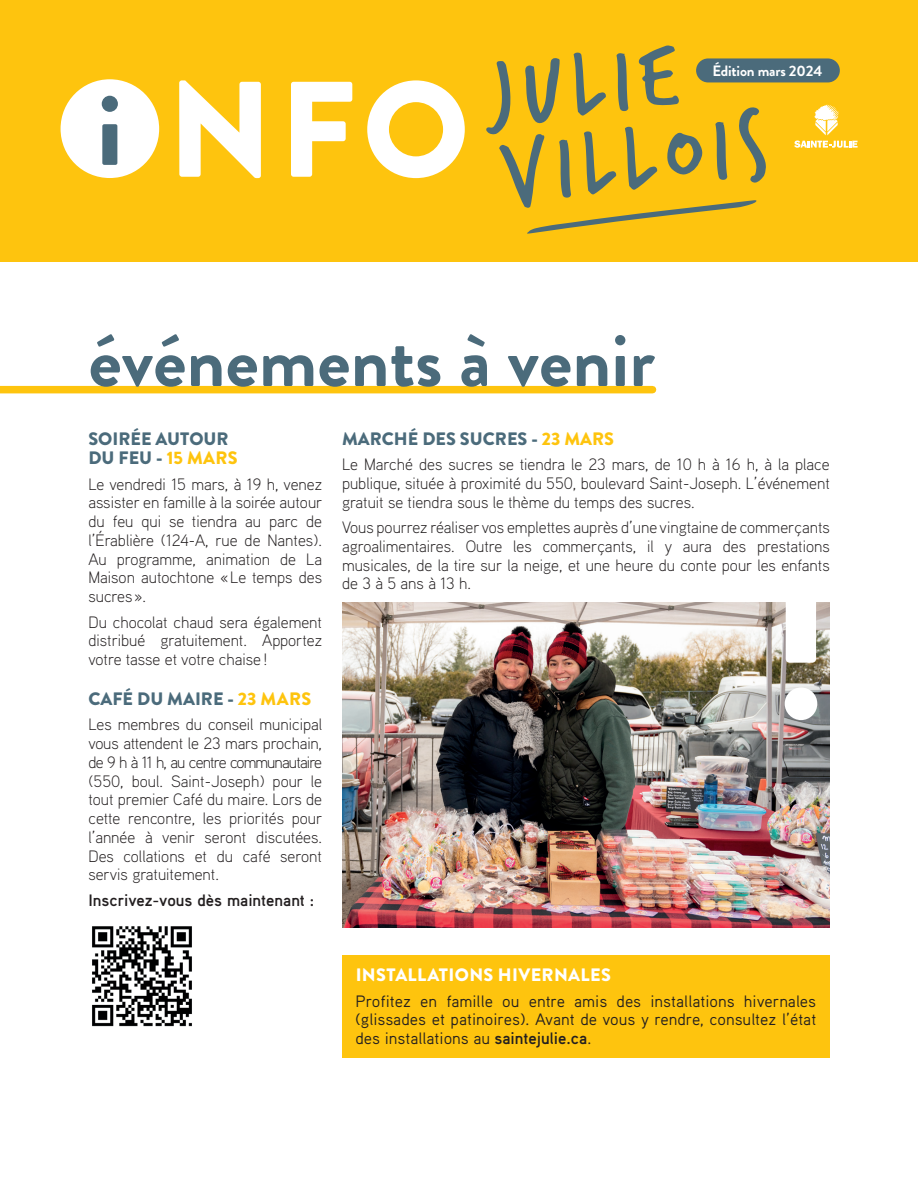
<style>
.page{position:relative;width:918px;height:1188px;background:#fff}
.page>*{position:absolute;margin:0;border:0;box-sizing:border-box;transform-origin:0 0}
.t1{font:900 101.7px "Brandon Grotesque";color:#4b6b7b}
.t2{font:99px/79.1px "Trash Hand";color:#4b6b7b}
.t3{font:700 75px "Brandon Grotesque";color:#4b6b7b}
.t4{font:900 18px/19.5px "Brandon Grotesque";color:#4b6b7b}
.t5{font:900 18px "Brandon Grotesque";letter-spacing:.02em;color:#fff}
.t6{font:300 16.5px/18.8px "Aaux Pro";color:#231f20;text-align:justify}
.t7{font:16.5px/18.8px "Aaux Pro";color:#231f20;text-align:justify}
.t8{font:700 16.5px "Aaux Pro";color:#231f20}
.t9{font:700 15px "Brandon Grotesque";letter-spacing:-.01em;color:#fff}
.s1{color:#fec40e}
.s2{font-weight:700}
</style>
<div class="page">
<div style="left:0;top:0;width:918px;height:261px;background:#fec40e"></div>
<div style="left:696px;top:58px;width:144px;height:24px;background:#4b6b7b;border-radius:12px"></div>
<svg style="left:527px;top:200px;width:230px;height:34px"></svg>
<svg style="left:814px;top:105px;width:25px;height:30px"></svg>
<svg style="left:794px;top:141px;width:64px;height:7px"></svg>
<div style="left:61px;top:79px;width:98px;height:99px;background:#fff;border-radius:50%"></div>
<svg style="left:179px;top:80px;width:286px;height:98px"></svg>
<div style="left:0;top:386px;width:653px;height:7px;background:#fec40e"></div>
<div style="left:342px;top:955px;width:488px;height:103px;background:#fec40e"></div>
<img style="left:92px;top:926px;width:100px;height:101px">
<img style="left:342px;top:603px;width:488px;height:325px">
<svg style="left:785px;top:602px;width:32px;height:118px"></svg>
<h1 class="t1" style="left:97px;top:58px;width:28px">i</h1>
<h2 class="t2" style="left:488px;top:59px;width:269px;rotate:-6deg">juliE villois</h2>
<p class="t9" style="left:712px;top:60px;width:111px">Édition mars 2024</p>
<h3 class="t3" style="left:88px;top:308px;width:568px">événements à venir</h3>
<p class="t4" style="left:88px;top:429px;width:151px">SOIRÉE AUTOUR<br>DU FEU - <span class="s1">15 MARS</span></p>
<p class="t6" style="left:88px;top:474px;width:235px">Le vendredi 15 mars, à 19 h, venez assister en famille à la soirée autour du feu qui se tiendra au parc de l’Érablière (124-A, rue de Nantes).<br>Au programme, animation de La Maison autochtone « Le temps des sucres ».</p>
<p class="t6" style="left:88px;top:612px;width:235px">Du chocolat chaud sera également distribué gratuitement. Apportez votre tasse et votre chaise !</p>
<p class="t4" style="left:88px;top:689px;width:224px">CAFÉ DU MAIRE - <span class="s1">23 MARS</span></p>
<p class="t6" style="left:88px;top:715px;width:235px">Les membres du conseil municipal vous attendent le 23 mars prochain, de 9 h à 11 h, au centre communautaire (550, boul. Saint-Joseph) pour le tout premier Café du maire. Lors de cette rencontre, les priorités pour l’année à venir seront discutées.<br>Des collations et du café seront servis gratuitement.</p>
<p class="t8" style="left:88px;top:889px;width:227px">Inscrivez-vous dès maintenant :</p>
<p class="t4" style="left:342px;top:429px;width:273px">MARCHÉ DES SUCRES - <span class="s1">23 MARS</span></p>
<p class="t6" style="left:342px;top:454px;width:489px">Le Marché des sucres se tiendra le 23 mars, de 10 h à 16 h, à la place publique, située à proximité du 550, boulevard Saint-Joseph. L’événement gratuit se tiendra sous le thème du temps des sucres.</p>
<p class="t6" style="left:342px;top:517px;width:489px">Vous pourrez réaliser vos emplettes auprès d’une vingtaine de commerçants agroalimentaires. Outre les commerçants, il y aura des prestations musicales, de la tire sur la neige, et une heure du conte pour les enfants de 3 à 5 ans à 13 h.</p>
<p class="t5" style="left:356px;top:962px;width:257px">INSTALLATIONS HIVERNALES</p>
<p class="t7" style="left:356px;top:991px;width:462px">Profitez en famille ou entre amis des installations hivernales (glissades et patinoires). Avant de vous y rendre, consultez l’état des installations au <span class="s2">saintejulie.ca</span>.</p>
</div>
